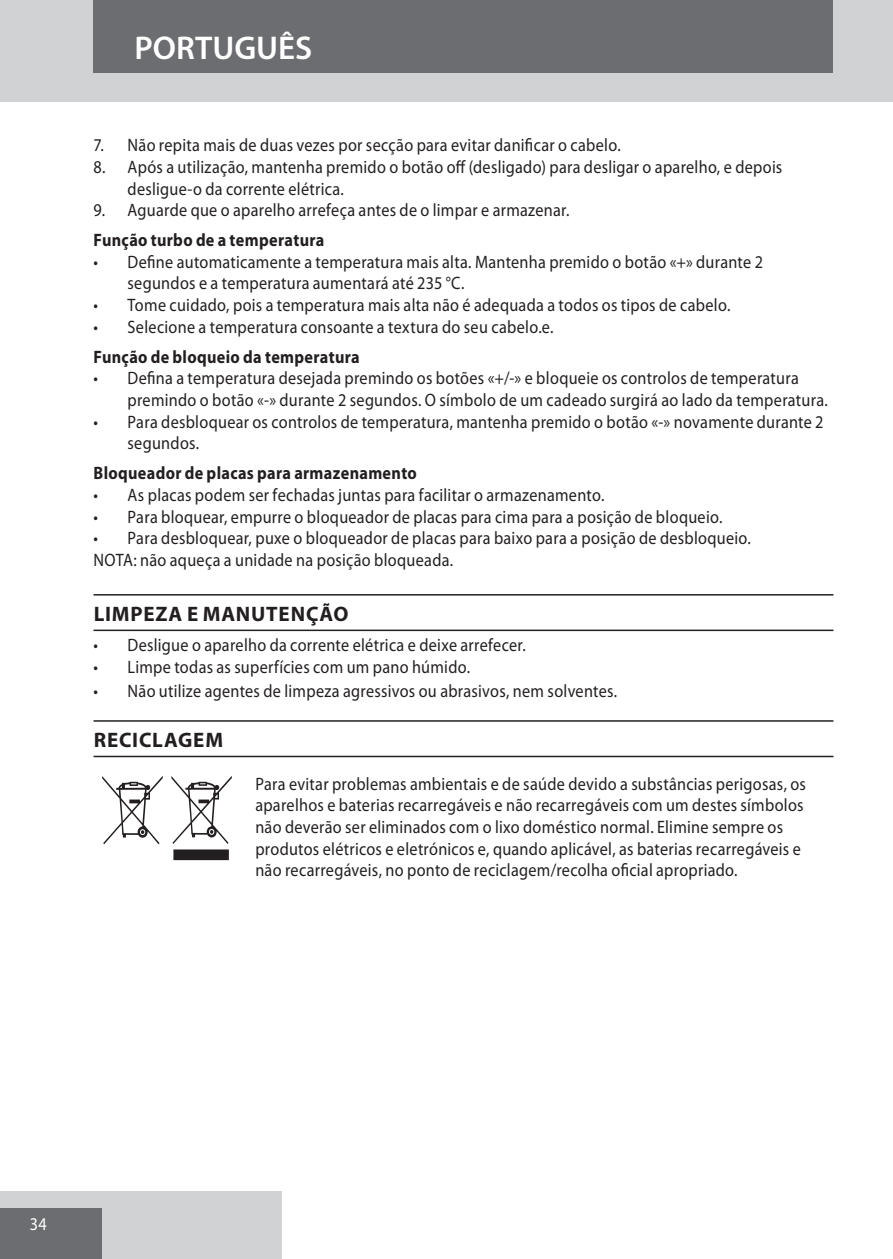
<style>
.page{position:relative;width:893px;height:1259px;background:#fff}
.page>*{position:absolute;margin:0;border:0;box-sizing:border-box;transform-origin:0 0}
.default{font:120px "Myriad Mine";color:#231f20;scale:.9 1}
.t1{font:600 33px "Myriad Pro";color:#fff}
.heading{font:700 21px "Myriad Pro";letter-spacing:.04em;color:#231f20}
.default-2{font:18px/21.6px "Myriad Pro";letter-spacing:.015em;color:#231f20;scale:.9 1}
.Subheading{font:700 18px "Myriad Pro";letter-spacing:.02em;color:#231f20;scale:.9 1}
.t2{font:18px "Myriad Pro";color:#fff;scale:.9 1}
</style>
<div class="page">
<div style="left:0;top:0;width:893px;height:102px;background:#d1d2d4"></div>
<div style="left:0;top:1191px;width:282px;height:68px;background:#d1d2d4"></div>
<div style="left:0;top:1208px;width:102px;height:51px;background:#6c6d70"></div>
<div style="left:94px;top:0;width:739px;height:73px;background:#6c6d70"></div>
<hr style="left:94px;top:594px;width:739px;height:1px;background:#231f20">
<hr style="left:94px;top:629px;width:739px;height:2px;background:#231f20">
<hr style="left:94px;top:720px;width:739px;height:1px;background:#231f20">
<hr style="left:94px;top:755px;width:739px;height:2px;background:#231f20">
<p class="t1" style="left:134px;top:27px;width:180px">PORTUGUÊS</p>
<p class="default-2" style="left:94px;top:134px;width:587px">7. Não repita mais de duas vezes por secção para evitar danificar o cabelo.</p>
<p class="default-2" style="left:128px;top:156px;width:729px;text-indent:-34px">8. Após a utilização, mantenha premido o botão off (desligado) para desligar o aparelho, e depois desligue-o da corrente elétrica.</p>
<p class="default-2" style="left:94px;top:199px;width:530px">9. Aguarde que o aparelho arrefeça antes de o limpar e armazenar.</p>
<p class="Subheading" style="left:94px;top:228px;width:258px">Função turbo de a temperatura</p>
<p class="default-2" style="left:128px;top:251px;width:707px;text-indent:-34px">• Define automaticamente a temperatura mais alta. Mantenha premido o botão «+» durante 2 segundos e a temperatura aumentará até 235 °C.</p>
<p class="default-2" style="left:94px;top:294px;width:709px">• Tome cuidado, pois a temperatura mais alta não é adequada a todos os tipos de cabelo.</p>
<p class="default-2" style="left:94px;top:315px;width:513px">• Selecione a temperatura consoante a textura do seu cabelo.e.</p>
<p class="Subheading" style="left:94px;top:345px;width:297px">Função de bloqueio da temperatura</p>
<p class="default-2" style="left:128px;top:367px;width:780px;text-indent:-34px">• Defina a temperatura desejada premindo os botões «+/-» e bloqueie os controlos de temperatura premindo o botão «-» durante 2 segundos. O símbolo de um cadeado surgirá ao lado da temperatura.</p>
<p class="default-2" style="left:128px;top:410px;width:775px;text-indent:-34px">• Para desbloquear os controlos de temperatura, mantenha premido o botão «-» novamente durante 2 segundos.</p>
<p class="Subheading" style="left:94px;top:461px;width:361px">Bloqueador de placas para armazenamento</p>
<p class="default-2" style="left:94px;top:484px;width:569px">• As placas podem ser fechadas juntas para facilitar o armazenamento.</p>
<p class="default-2" style="left:94px;top:505px;width:700px">• Para bloquear, empurre o bloqueador de placas para cima para a posição de bloqueio.</p>
<p class="default-2" style="left:94px;top:527px;width:732px">• Para desbloquear, puxe o bloqueador de placas para baixo para a posição de desbloqueio.</p>
<p class="default-2" style="left:94px;top:548px;width:401px">NOTA: não aqueça a unidade na posição bloqueada.</p>
<p class="heading" style="left:94px;top:600px;width:256px">LIMPEZA E MANUTENÇÃO</p>
<p class="default-2" style="left:94px;top:634px;width:482px">• Desligue o aparelho da corrente elétrica e deixe arrefecer.</p>
<p class="default-2" style="left:94px;top:655px;width:420px">• Limpe todas as superfícies com um pano húmido.</p>
<p class="default-2" style="left:94px;top:680px;width:583px">• Não utilize agentes de limpeza agressivos ou abrasivos, nem solventes.</p>
<p class="heading" style="left:94px;top:726px;width:131px">RECICLAGEM</p>
<p class="default" style="left:102px;top:759px;width:151px">W</p>
<p class="default-2" style="left:255px;top:772px;width:613px">Para evitar problemas ambientais e de saúde devido a substâncias perigosas, os aparelhos e baterias recarregáveis e não recarregáveis com um destes símbolos não deverão ser eliminados com o lixo doméstico normal. Elimine sempre os produtos elétricos e eletrónicos e, quando aplicável, as baterias recarregáveis e não recarregáveis, no ponto de reciclagem/recolha oficial apropriado.</p>
<p class="t2" style="left:30px;top:1212px;width:20px">34</p>
</div>
